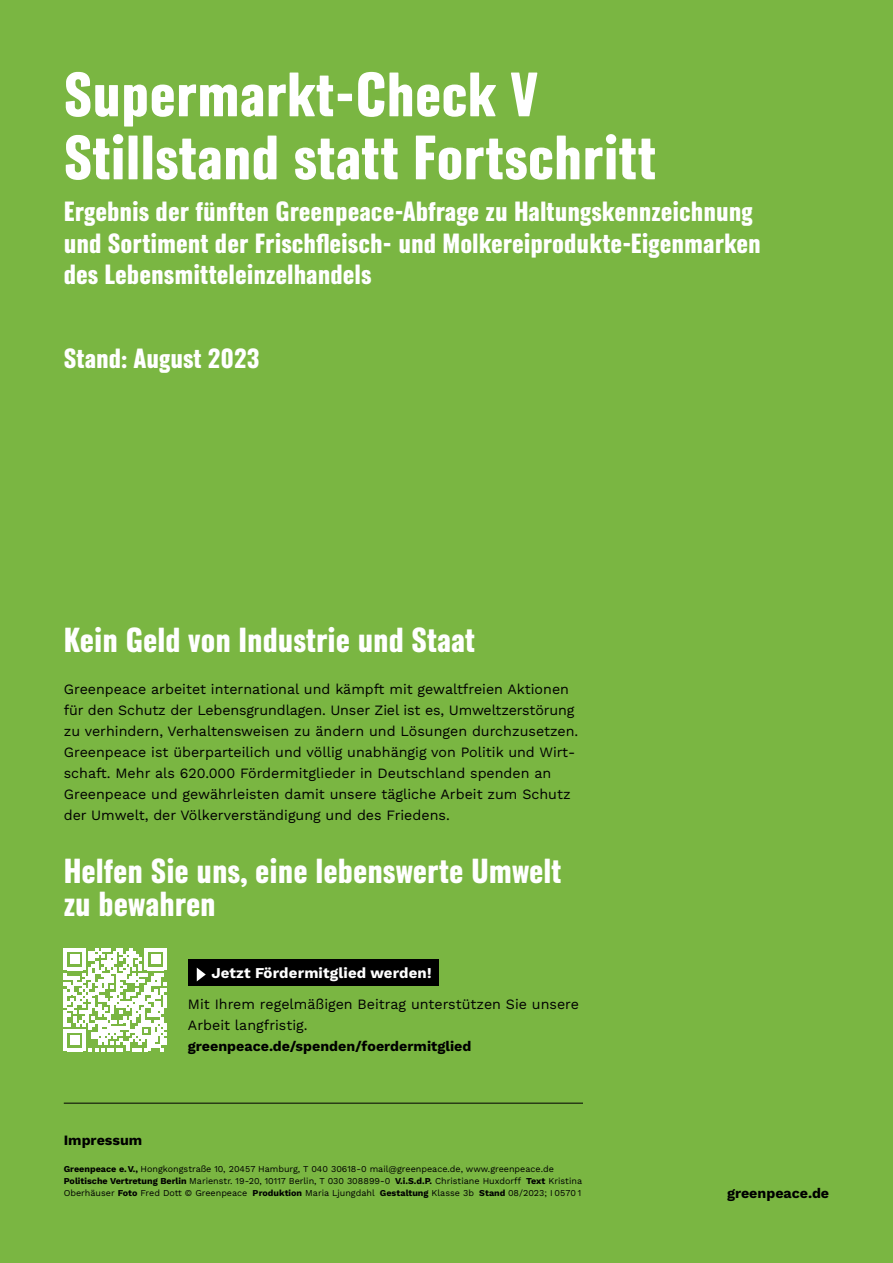
<style>
.page{position:relative;width:893px;height:1263px;background:#7ab642}
.page>*{position:absolute;margin:0;border:0;box-sizing:border-box;transform-origin:0 0}
.t1{font:54px/63px "Zodiac Sans";color:#fff}
.t2{font:30px/33px "Zodiac Sans";color:#fff}
.t3{font:24px/31.5px "Zodiac Sans";color:#fff}
.t4{font:15px "Work Sans";letter-spacing:.01em;color:#fff}
.t5{font:14.25px/21px "Work Sans";color:#000}
.t6{font:9px/12px "Work Sans";color:#000}
</style>
<div class="page">
<svg style="left:64px;top:948px;width:103px;height:103px"></svg>
<div style="left:188px;top:959px;width:251px;height:26px;background:#000"></div>
<svg style="left:197px;top:968px;width:9px;height:13px"></svg>
<hr style="left:64px;top:1103px;width:519px;height:1px;background:#000">
<h1 class="t1" style="left:64px;top:66px;width:594px">Supermarkt-Check V<br>Stillstand statt Fortschritt</h1>
<h3 class="t3" style="left:64px;top:197px;width:699px">Ergebnis der fünften Greenpeace-Abfrage zu Haltungskennzeichnung und Sortiment der Frischfleisch- und Molkereiprodukte-Eigenmarken des Lebensmitteleinzelhandels</h3>
<h3 class="t3" style="left:64px;top:344px;width:197px">Stand: August 2023</h3>
<h2 class="t2" style="left:64px;top:625px;width:413px">Kein Geld von Industrie und Staat</h2>
<p class="t5" style="left:64px;top:678px;width:516px">Greenpeace arbeitet international und kämpft mit gewaltfreien Aktionen für den Schutz der Lebensgrundlagen. Unser Ziel ist es, Umweltzerstörung zu verhindern, Verhaltensweisen zu ändern und Lösungen durchzusetzen.<br>Greenpeace ist überparteilich und völlig unabhängig von Politik und Wirt&shy;schaft. Mehr als 620.000 Fördermitglieder in Deutschland spenden an Greenpeace und gewährleisten damit unsere tägliche Arbeit zum Schutz der Umwelt, der Völkerverständigung und des Friedens.</p>
<h2 class="t2" style="left:64px;top:856px;width:499px">Helfen Sie uns, eine lebenswerte Umwelt zu bewahren</h2>
<p class="t4" style="left:211px;top:962px;width:222px">Jetzt Fördermitglied werden!</p>
<p class="t5" style="left:188px;top:993px;width:393px">Mit Ihrem regelmäßigen Beitrag unterstützen Sie unsere<br>Arbeit langfristig. greenpeace.de/spenden/foerdermitglied</p>
<p class="t5" style="left:64px;top:1129px;width:80px">Impressum</p>
<p class="t6" style="left:64px;top:1163px;width:520px">Greenpeace e. V., Hongkongstraße 10, 20457 Hamburg, T 040 30618-0 mail@greenpeace.de, www.greenpeace.de<br>Politische Vertretung Berlin Marienstr. 19-20, 10117 Berlin, T 030 308899-0 V.i.S.d.P. Christiane Huxdorff Text Kristina<br>Oberhäuser Foto Fred Dott © Greenpeace Produktion Maria Ljungdahl Gestaltung Klasse 3b Stand 08/2023; I 0570 1</p>
<p class="t5" style="left:727px;top:1182px;width:104px">greenpeace.de</p>
</div>
